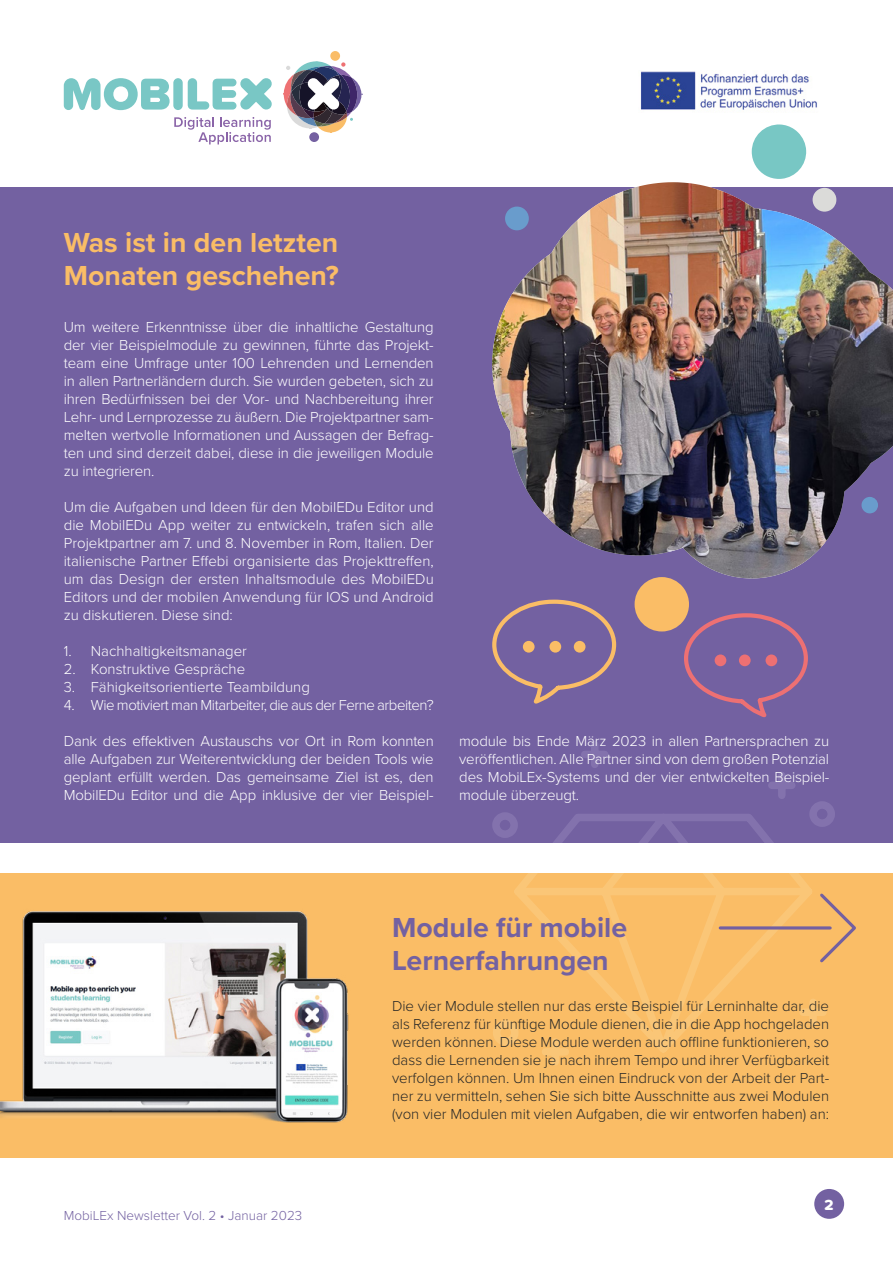
<style>
.page{position:relative;width:893px;height:1263px;background:#fff}
.page>*{position:absolute;margin:0;border:0;box-sizing:border-box;transform-origin:0 0}
.t1{font:700 28.5px/33px "Proxima Nova";color:#fabd66}
.t2{font:700 28.5px/33px "Proxima Nova";color:#7361a1}
.t3{font:15.3px "Proxima Soft Extrabld";color:#fff}
.t4{font:300 15px/18px "Proxima Nova";letter-spacing:-.01em;color:#fff;text-align:justify}
.t5{font:300 15px/18px "Proxima Nova";color:#282827;text-align:justify}
.t6{font:300 15px "Proxima Nova";letter-spacing:-.03em;color:#fff}
.t7{font:300 13.5px "Proxima Nova";color:#7361a1}
</style>
<div class="page">
<div style="left:330px;top:51px;width:10px;height:10px;background:#fabd68;border-radius:50%"></div>
<div style="left:309px;top:132px;width:10px;height:10px;background:#7460a1;border-radius:50%"></div>
<svg style="left:284px;top:61px;width:77px;height:71px"></svg>
<svg style="left:64px;top:78px;width:106px;height:32px"></svg>
<div style="left:173px;top:78px;width:10px;height:32px;background:#79c7c5;border-radius:5px"></div>
<svg style="left:188px;top:78px;width:84px;height:32px"></svg>
<svg style="left:174px;top:117px;width:97px;height:27px"></svg>
<div style="left:814px;top:1189px;width:30px;height:30px;background:#7361a1;border-radius:50%"></div>
<img style="left:640px;top:71px;width:177px;height:39px">
<div style="left:0;top:873px;width:893px;height:285px;background:#fabd66"></div>
<div style="left:0;top:187px;width:893px;height:656px;background:#7361a1"></div>
<svg style="left:492px;top:741px;width:343px;height:324px"></svg>
<img style="left:565px;top:182px;width:328px;height:395px">
<img style="left:492px;top:182px;width:172px;height:350px">
<svg style="left:752px;top:124px;width:55px;height:55px"></svg>
<svg style="left:861px;top:497px;width:17px;height:16px"></svg>
<svg style="left:813px;top:188px;width:23px;height:24px"></svg>
<svg style="left:492px;top:599px;width:125px;height:105px"></svg>
<div style="left:523px;top:641px;width:12px;height:12px;background:#fabd66;border-radius:50%"></div>
<div style="left:549px;top:641px;width:12px;height:12px;background:#fabd66;border-radius:50%"></div>
<div style="left:574px;top:641px;width:11px;height:12px;background:#fabd66;border-radius:50%"></div>
<svg style="left:635px;top:577px;width:173px;height:141px"></svg>
<div style="left:765px;top:654px;width:12px;height:12px;background:#ed7073;border-radius:50%"></div>
<div style="left:739px;top:654px;width:12px;height:12px;background:#ed7073;border-radius:50%"></div>
<div style="left:715px;top:654px;width:11px;height:12px;background:#ed7073;border-radius:50%"></div>
<svg style="left:717px;top:891px;width:139px;height:74px"></svg>
<img style="left:0;top:911px;width:349px;height:212px">
<h1 class="t1" style="left:64px;top:225px;width:276px">Was ist in den letzten<br>Monaten geschehen?</h1>
<p class="t4" style="left:64px;top:317px;width:371px">Um weitere Erkenntnisse über die inhaltliche Gestaltung der vier Beispielmodule zu gewinnen, führte das Projekt&shy;team eine Umfrage unter 100 Lehrenden und Lernenden in allen Partnerländern durch. Sie wurden gebeten, sich zu ihren Bedürfnissen bei der Vor- und Nachbereitung ihrer Lehr- und Lernprozesse zu äußern. Die Projektpartner sam&shy;melten wertvolle Informationen und Aussagen der Befrag&shy;ten und sind derzeit dabei, diese in die jeweiligen Module zu integrieren.</p>
<p class="t4" style="left:64px;top:497px;width:371px">Um die Aufgaben und Ideen für den MobilEDu Editor und die MobilEDu App weiter zu entwickeln, trafen sich alle Projektpartner am 7. und 8. November in Rom, Italien. Der italienische Partner Effebi organisierte das Projekttreffen, um das Design der ersten Inhaltsmodule des MobilEDu Editors und der mobilen Anwendung für IOS und Android zu diskutieren. Diese sind:</p>
<p class="t4" style="left:64px;top:641px;width:185px">1. Nachhaltigkeitsmanager</p>
<p class="t4" style="left:64px;top:659px;width:183px">2. Konstruktive Gespräche</p>
<p class="t4" style="left:64px;top:677px;width:248px">3. Fähigkeitsorientierte Teambildung</p>
<p class="t6" style="left:64px;top:694px;width:371px">4. Wie motiviert man Mitarbeiter, die aus der Ferne arbeiten?</p>
<p class="t4" style="left:64px;top:731px;width:371px">Dank des effektiven Austauschs vor Ort in Rom konnten alle Aufgaben zur Weiterentwicklung der beiden Tools wie geplant erfüllt werden. Das gemeinsame Ziel ist es, den MobilEDu Editor und die App inklusive der vier Beispiel-</p>
<p class="t4" style="left:459px;top:731px;width:371px">module bis Ende März 2023 in allen Partnersprachen zu veröffentlichen. Alle Partner sind von dem großen Potenzial des MobiLEx-Systems und der vier entwickelten Beispiel&shy;module überzeugt.</p>
<h1 class="t2" style="left:392px;top:910px;width:237px">Module für mobile<br>Lernerfahrungen</h1>
<p class="t7" style="left:64px;top:1206px;width:240px">MobiLEx Newsletter Vol. 2 • Januar 2023</p>
<p class="t5" style="left:392px;top:996px;width:439px">Die vier Module stellen nur das erste Beispiel für Lerninhalte dar, die als Referenz für künftige Module dienen, die in die App hochgeladen werden können. Diese Module werden auch offline funktionieren, so dass die Lernenden sie je nach ihrem Tempo und ihrer Verfügbarkeit verfolgen können. Um Ihnen einen Eindruck von der Arbeit der Part&shy;ner zu vermitteln, sehen Sie sich bitte Ausschnitte aus zwei Modulen (von vier Modulen mit vielen Aufgaben, die wir entworfen haben) an:</p>
<p class="t3" style="left:825px;top:1193px;width:11px">2</p>
</div>
